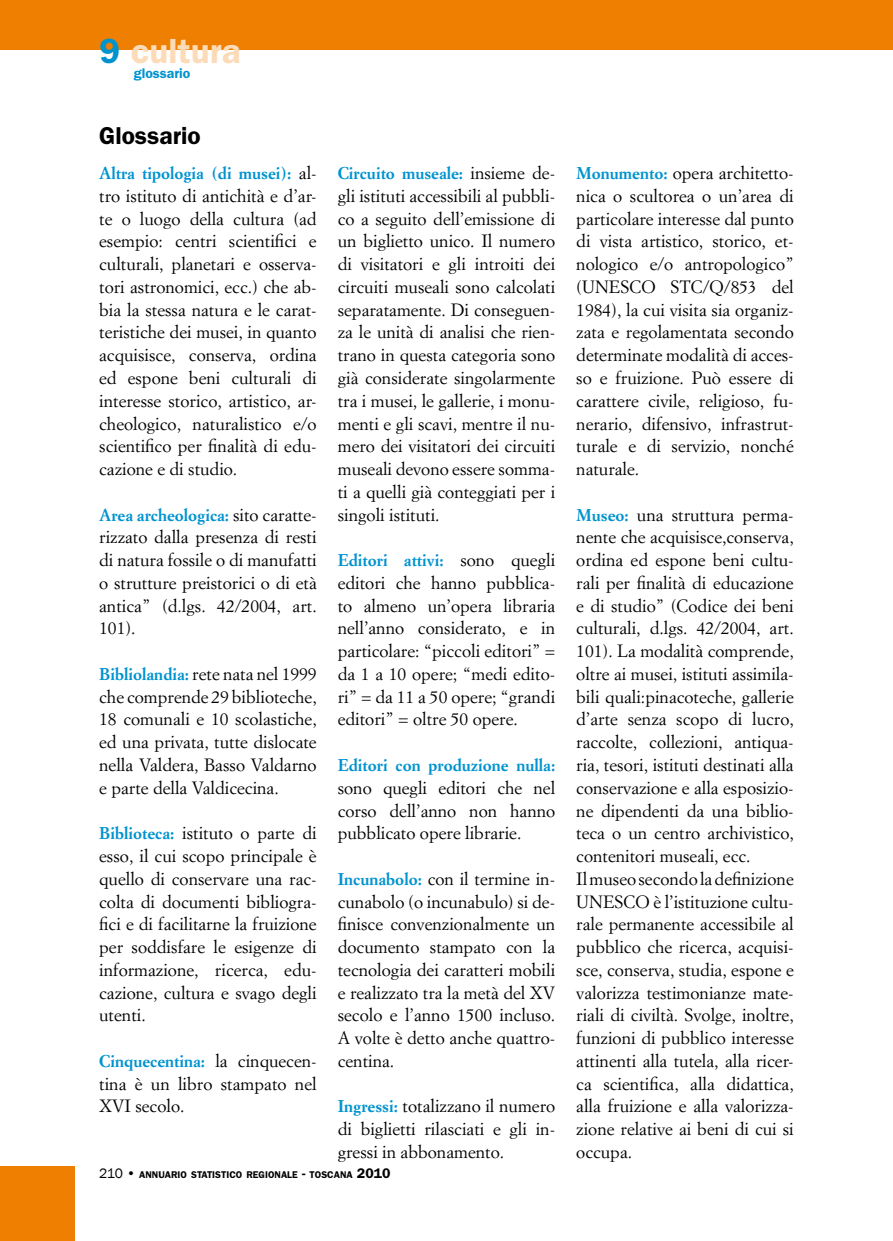
<style>
.page{position:relative;width:893px;height:1241px;background:#fff}
.page>*{position:absolute;margin:0;border:0;box-sizing:border-box;transform-origin:0 0}
.t1{font:600 35px "Franklin Gothic";color:#fcdbb8}
.t2{font:600 24.5px "Franklin Gothic";color:#000}
.t3{font:17.5px/22.8px "Simoncini Garamond";color:#000;text-align:justify}
.t4{font:700 16.8px "Simoncini Garamond";color:#0093d0}
.t5{font:600 14px "Franklin Gothic";color:#0093d0}
.t6{font:600 9.8px "Franklin Gothic";color:#000}
.s1{color:#0093d0}
.s2{font-weight:400;font-size:17.5px;color:#000}
.s3{font-weight:700;font-size:16.8px;color:#0093d0}
.s4{font-weight:400;font-size:14px}
.s5{font-size:14px}
</style>
<div class="page">
<div style="left:0;top:0;width:868px;height:50px;background:#ee7f00"></div>
<div style="left:0;top:1166px;width:74px;height:74px;background:#ee7f00"></div>
<div style="left:868px;top:0;width:25px;height:50px;background:#ee7f00"></div>
<p class="t1" style="left:99px;top:30px;width:143px"><span class="s1">9</span> cultura</p>
<p class="t5" style="left:134px;top:65px;width:58px">glossario</p>
<p class="t2" style="left:99px;top:121px;width:103px">Glossario</p>
<p class="t4" style="left:99px;top:163px;width:219px">Altra tipologia (di musei): <span class="s2">al-</span></p>
<p class="t3" style="left:99px;top:184px;width:219px">tro istituto di antichità e d’ar&shy;te o luogo della cultura (ad esempio: centri scientifici e culturali, planetari e osserva&shy;tori astronomici, ecc.) che ab&shy;bia la stessa natura e le carat&shy;teristiche dei musei, in quanto acquisisce, conserva, ordina ed espone beni culturali di interesse storico, artistico, ar&shy;cheologico, naturalistico e/o scientifico per finalità di edu&shy;cazione e di studio.</p>
<p class="t4" style="left:99px;top:504px;width:219px">Area archeologica: <span class="s2">sito caratte-</span></p>
<p class="t3" style="left:99px;top:525px;width:219px">rizzato dalla presenza di resti di natura fossile o di manufatti o strutture preistorici o di età antica” (d.lgs. 42/2004, art.<br>101).</p>
<p class="t3" style="left:99px;top:662px;width:219px"><span class="s3">Bibliolandia:</span> rete nata nel 1999 che comprende 29 biblioteche, 18 comunali e 10 scolastiche, ed una privata, tutte dislocate nella Valdera, Basso Valdarno e parte della Valdicecina.</p>
<p class="t3" style="left:99px;top:821px;width:219px"><span class="s3">Biblioteca:</span> istituto o parte di esso, il cui scopo principale è quello di conservare una rac&shy;colta di documenti bibliogra&shy;fici e di facilitarne la fruizione per soddisfare le esigenze di informazione, ricerca, edu&shy;cazione, cultura e svago degli utenti.</p>
<p class="t4" style="left:99px;top:1050px;width:219px">Cinquecentina: <span class="s2">la cinquecen-</span></p>
<p class="t3" style="left:99px;top:1071px;width:219px">tina è un libro stampato nel<br>XVI secolo.</p>
<p class="t4" style="left:338px;top:163px;width:219px">Circuito museale: <span class="s2">insieme de-</span></p>
<p class="t3" style="left:338px;top:184px;width:219px">gli istituti accessibili al pubbli&shy;co a seguito dell’emissione di un biglietto unico. Il numero di visitatori e gli introiti dei circuiti museali sono calcolati separatamente. Di conseguen&shy;za le unità di analisi che rien&shy;trano in questa categoria sono già considerate singolarmente tra i musei, le gallerie, i monu&shy;menti e gli scavi, mentre il nu&shy;mero dei visitatori dei circuiti museali devono essere somma&shy;ti a quelli già conteggiati per i singoli istituti.</p>
<p class="t4" style="left:338px;top:549px;width:219px">Editori attivi: <span class="s2">sono quegli</span></p>
<p class="t3" style="left:338px;top:571px;width:219px">editori che hanno pubblica&shy;to almeno un’opera libraria nell’anno considerato, e in particolare: “piccoli editori” = da 1 a 10 opere; “medi edito&shy;ri” = da 11 a 50 opere; “grandi editori” = oltre 50 opere.</p>
<p class="t4" style="left:338px;top:754px;width:219px">Editori con produzione nulla:</p>
<p class="t3" style="left:338px;top:775px;width:219px">sono quegli editori che nel corso dell’anno non hanno pubblicato opere librarie.</p>
<p class="t3" style="left:338px;top:866px;width:219px"><span class="s3">Incunabolo:</span> con il termine in&shy;cunabolo (o incunabulo) si de&shy;finisce convenzionalmente un documento stampato con la tecnologia dei caratteri mobili e realizzato tra la metà del XV secolo e l’anno 1500 incluso.<br>A volte è detto anche quattro&shy;centina.</p>
<p class="t3" style="left:338px;top:1094px;width:219px"><span class="s3">Ingressi:</span> totalizzano il numero di biglietti rilasciati e gli in&shy;gressi in abbonamento.</p>
<p class="t6" style="left:99px;top:1168px;width:293px"><span class="s4">210 •</span> ANNUARIO STATISTICO REGIONALE <span class="s5">-</span> TOSCANA <span class="s5">2010</span></p>
<p class="t3" style="left:576px;top:161px;width:219px"><span class="s3">Monumento:</span> opera architetto&shy;nica o scultorea o un’area di particolare interesse dal punto di vista artistico, storico, et&shy;nologico e/o antropologico” (UNESCO STC/Q/853 del 1984), la cui visita sia organiz&shy;zata e regolamentata secondo determinate modalità di acces&shy;so e fruizione. Può essere di carattere civile, religioso, fu&shy;nerario, difensivo, infrastrut&shy;turale e di servizio, nonché naturale.</p>
<p class="t3" style="left:576px;top:502px;width:219px;text-align:left"><span class="s3">Museo:</span> una struttura perma&shy;nente che acquisisce,conserva, ordina ed espone beni cultu&shy;rali per finalità di educazione e di studio” (Codice dei beni culturali, d.lgs. 42/2004, art.<br>101). La modalità comprende, oltre ai musei, istituti assimila&shy;bili quali:pinacoteche, gallerie d’arte senza scopo di lucro, raccolte, collezioni, antiqua&shy;ria, tesori, istituti destinati alla conservazione e alla esposizio&shy;ne dipendenti da una biblio&shy;teca o un centro archivistico, contenitori museali, ecc.<br>Il museo secondo la definizione<br>UNESCO è l’istituzione cultu&shy;rale permanente accessibile al pubblico che ricerca, acquisi&shy;sce, conserva, studia, espone e valorizza testimonianze mate&shy;riali di civiltà. Svolge, inoltre, funzioni di pubblico interesse attinenti alla tutela, alla ricer&shy;ca scientifica, alla didattica, alla fruizione e alla valorizza&shy;zione relative ai beni di cui si occupa.</p>
</div>
